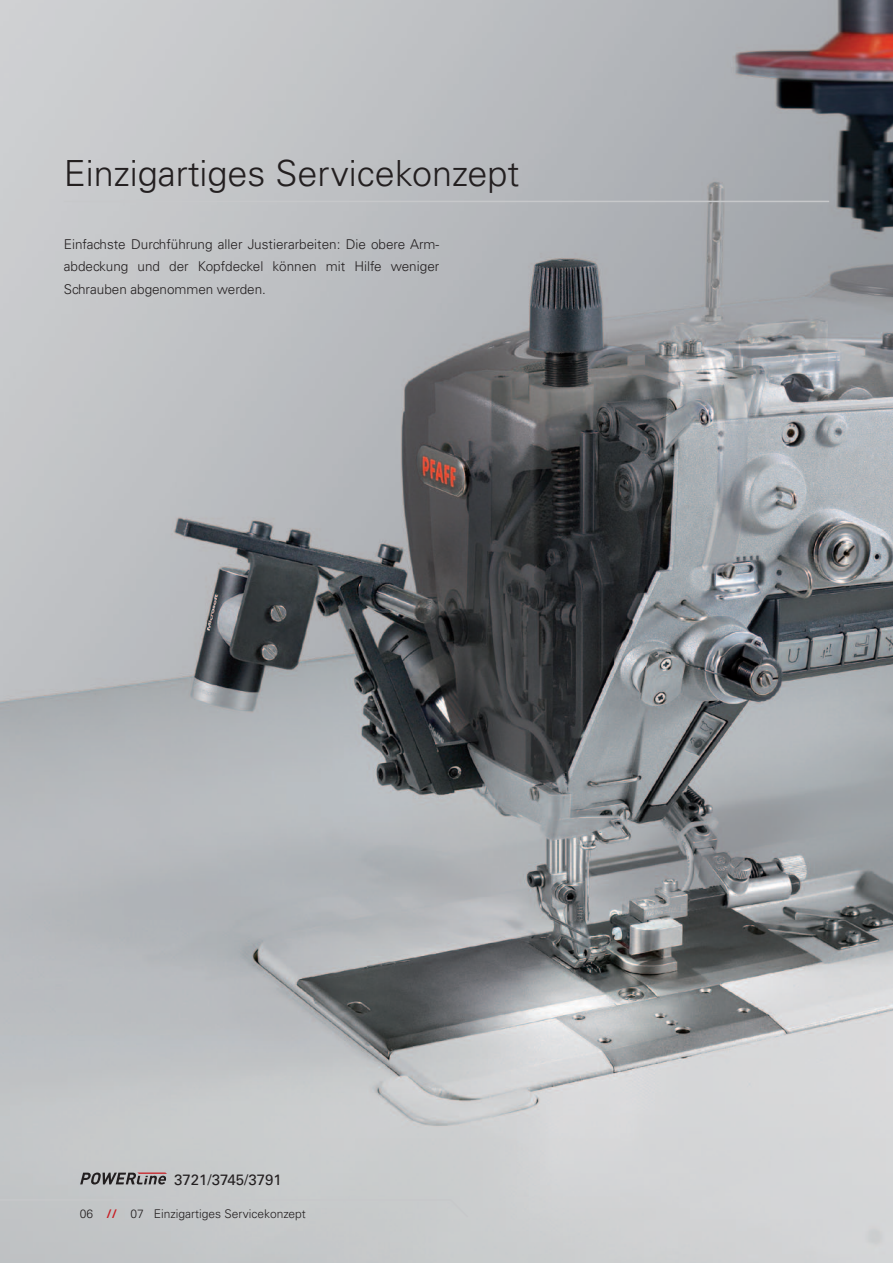
<style>
.page{position:relative;width:893px;height:1263px;background:#fff}
.page>*{position:absolute;margin:0;border:0;box-sizing:border-box;transform-origin:0 0}
.ueberschriften_links{font:300 36px "Univers";color:#231f20}
.t1{font:15px "Univers";color:#231f20}
.fließtext{font:300 13.5px/22.5px "Univers";color:#231f20;text-align:justify}
.text_frei{font:300 12px "Univers";color:#231f20}
.s1{font-weight:700;color:#c71e24}
</style>
<div class="page">
<img style="left:0;top:0;width:893px;height:1263px">
<svg style="left:80px;top:1172px;width:87px;height:12px"></svg>
<div style="left:0;top:1198px;width:470px;height:21px;background:#c6c8c9"></div>
<hr style="left:64px;top:201px;width:765px;height:1px;background:#c7c8ca">
<p class="ueberschriften_links" style="left:64px;top:151px;width:457px">Einzigartiges Servicekonzept</p>
<p class="fließtext" style="left:64px;top:233px;width:377px">Einfachste Durchführung aller Justierarbeiten: Die obere Arm&shy;abdeckung und der Kopfdeckel können mit Hilfe weniger Schrauben abgenommen werden.</p>
<p class="t1" style="left:174px;top:1170px;width:109px">3721/3745/3791</p>
<p class="text_frei" style="left:80px;top:1206px;width:227px">06 <span class="s1">//</span> 07 Einzigartiges Servicekonzept</p>
</div>
